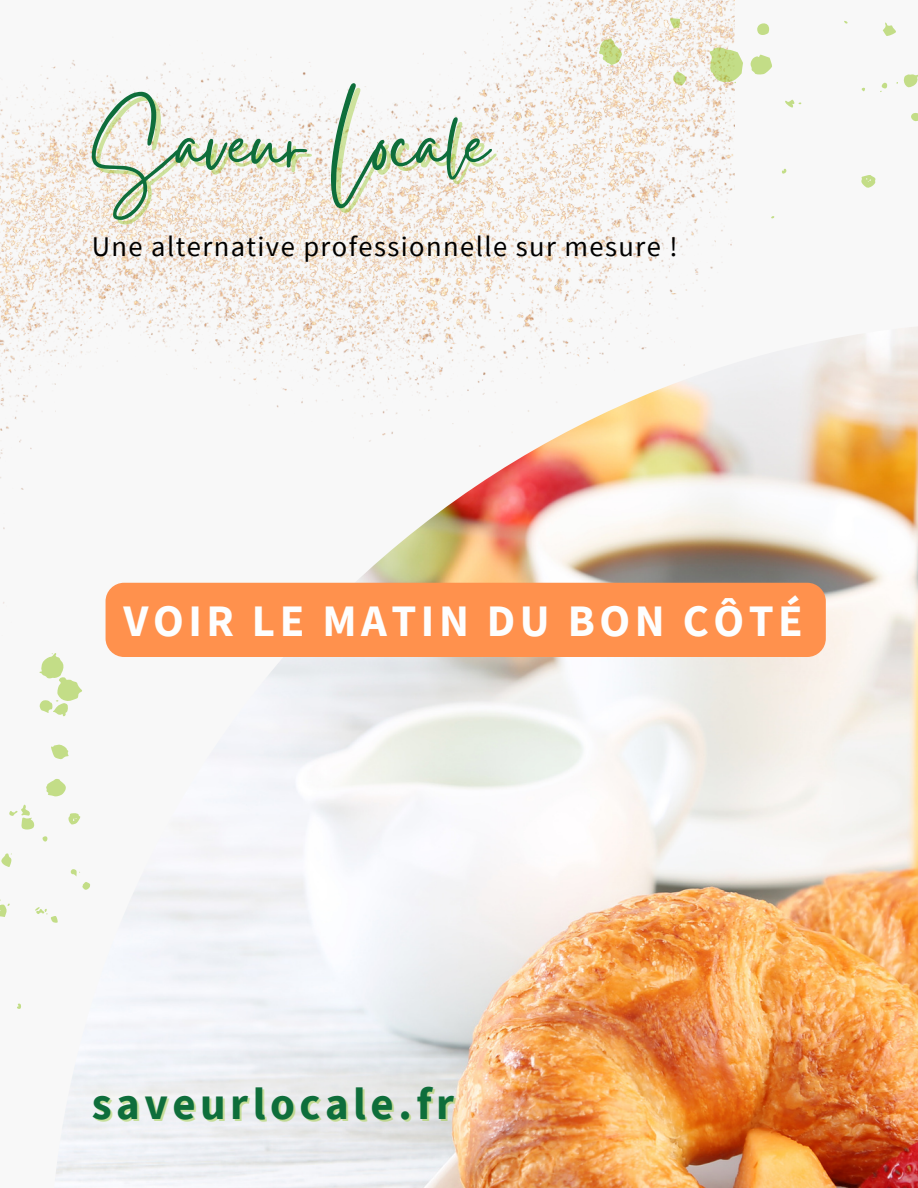
<style>
.page{position:relative;width:918px;height:1188px;background:#f8f8f8}
.page>*{position:absolute;margin:0;border:0;box-sizing:border-box;transform-origin:0 0}
.t1{font:105px "Gistesy";color:#0e6e3b}
.t2{font:700 45px "Source Sans Pro";letter-spacing:.1em;color:#fdfefe}
.t3{font:700 45px "Source Sans Pro";letter-spacing:.1em;color:#0e6e3b}
.t4{font:28.5px "Source Sans Pro";letter-spacing:.05em;color:#000}
</style>
<div class="page">
<img style="left:56px;top:327px;width:862px;height:861px">
<img style="left:0;top:0;width:734px;height:617px">
<svg style="left:552px;top:0;width:366px;height:219px"></svg>
<svg style="left:0;top:617px;width:123px;height:433px"></svg>
<div style="left:106px;top:583px;width:720px;height:74px;background:#ff914d;border-radius:19px"></div>
<h1 class="t1" style="left:92px;top:70px;width:397px">Saveur Locale</h1>
<p class="t4" style="left:92px;top:228px;width:587px">Une alternative professionnelle sur mesure !</p>
<h2 class="t2" style="left:124px;top:591px;width:681px">VOIR LE MATIN DU BON CÔTÉ</h2>
<h2 class="t3" style="left:92px;top:1075px;width:364px">saveurlocale.fr</h2>
</div>
